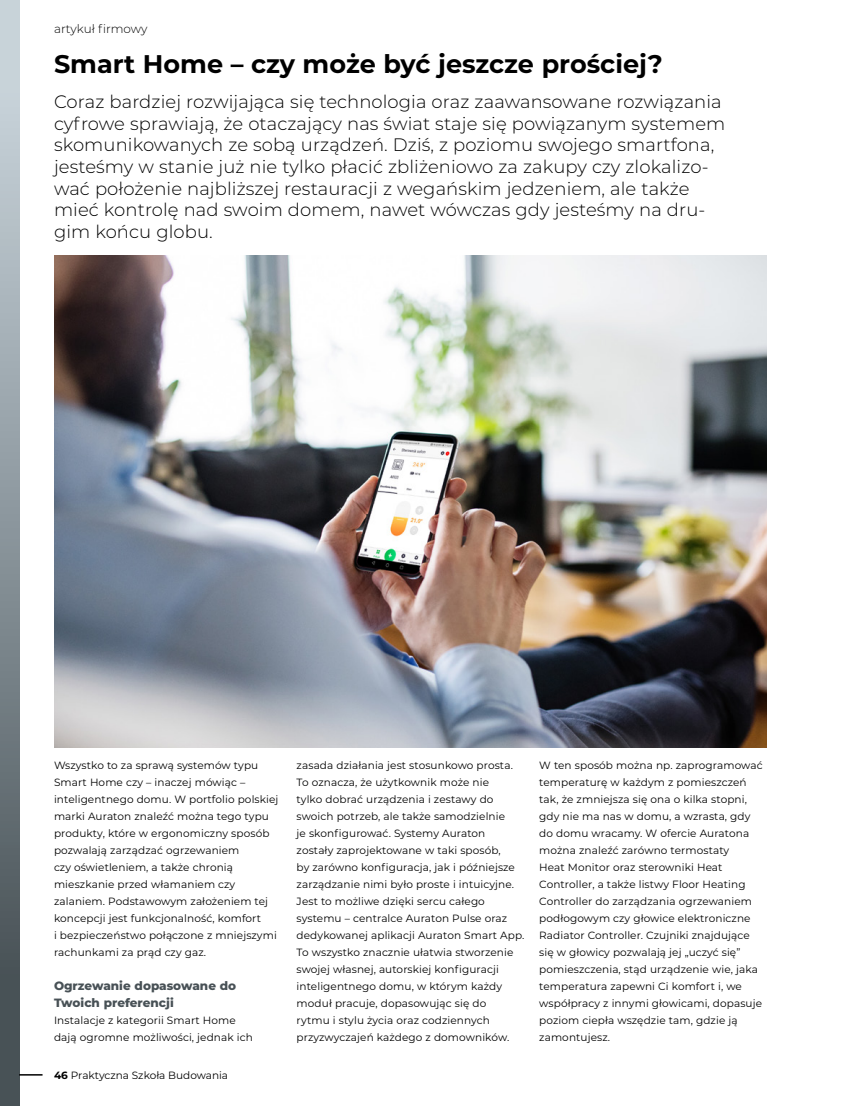
<style>
.page{position:relative;width:851px;height:1106px;background:#fff}
.page>*{position:absolute;margin:0;border:0;box-sizing:border-box;transform-origin:0 0}
.t1{font:700 25.5px "Montserrat";color:#000}
.t2{font:300 18px/21.6px "Montserrat";letter-spacing:.005em;color:#000}
.t3{font:800 12px/17px "Montserrat";color:#485156}
.t4{font:300 12px "Montserrat";color:#000}
.t5{font:10.5px/17px "Montserrat";letter-spacing:.01em;color:#000}
.s1{font-weight:700}
</style>
<div class="page">
<div style="left:0;top:0;width:19px;height:1106px;background:linear-gradient(to bottom,#d2dde5,#3c464a)"></div>
<svg style="left:19px;top:1074px;width:24px;height:1px"></svg>
<img style="left:54px;top:255px;width:712px;height:492px">
<p class="t4" style="left:54px;top:20px;width:95px">artykuł firmowy</p>
<h1 class="t1" style="left:54px;top:45px;width:610px">Smart Home – czy może być jeszcze prościej?</h1>
<p class="t2" style="left:54px;top:90px;width:672px">Coraz bardziej rozwijająca się technologia oraz zaawansowane rozwiązania cyfrowe sprawiają, że otaczający nas świat staje się powiązanym systemem skomunikowanych ze sobą urządzeń. Dziś, z poziomu swojego smartfona, jesteśmy w stanie już nie tylko płacić zbliżeniowo za zakupy czy zlokalizo&shy;wać położenie najbliższej restauracji z wegańskim jedzeniem, ale także mieć kontrolę nad swoim domem, nawet wówczas gdy jesteśmy na dru&shy;gim końcu globu.</p>
<p class="t5" style="left:54px;top:756px;width:226px">Wszystko to za sprawą systemów typu Smart Home czy – inaczej mówiąc – inteligentnego domu. W portfolio polskiej marki Auraton znaleźć można tego typu produkty, które w ergonomiczny sposób pozwalają zarządzać ogrzewaniem<br>czy oświetleniem, a także chronią mieszkanie przed włamaniem czy zalaniem. Podstawowym założeniem tej koncepcji jest funkcjonalność, komfort<br>i bezpieczeństwo połączone z mniejszymi rachunkami za prąd czy gaz.</p>
<p class="t3" style="left:54px;top:976px;width:184px">Ogrzewanie dopasowane do<br>Twoich preferencji</p>
<p class="t5" style="left:54px;top:1011px;width:200px">Instalacje z kategorii Smart Home dają ogromne możliwości, jednak ich</p>
<p class="t5" style="left:54px;top:1066px;width:176px"><span class="s1">46</span> Praktyczna Szkoła Budowania</p>
<p class="t5" style="left:296px;top:756px;width:229px">zasada działania jest stosunkowo prosta.<br>To oznacza, że użytkownik może nie<br>tylko dobrać urządzenia i zestawy do swoich potrzeb, ale także samodzielnie<br>je skonfigurować. Systemy Auraton zostały zaprojektowane w taki sposób,<br>by zarówno konfiguracja, jak i późniejsze zarządzanie nimi było proste i intuicyjne.<br>Jest to możliwe dzięki sercu całego systemu – centralce Auraton Pulse oraz dedykowanej aplikacji Auraton Smart App.<br>To wszystko znacznie ułatwia stworzenie swojej własnej, autorskiej konfiguracji inteligentnego domu, w którym każdy moduł pracuje, dopasowując się do<br>rytmu i stylu życia oraz codziennych przyzwyczajeń każdego z domowników.</p>
<p class="t5" style="left:539px;top:756px;width:225px">W ten sposób można np. zaprogramować temperaturę w każdym z pomieszczeń tak, że zmniejsza się ona o kilka stopni, gdy nie ma nas w domu, a wzrasta, gdy do domu wracamy. W ofercie Auratona można znaleźć zarówno termostaty<br>Heat Monitor oraz sterowniki Heat Controller, a także listwy Floor Heating Controller do zarządzania ogrzewaniem podłogowym czy głowice elektroniczne Radiator Controller. Czujniki znajdujące się w głowicy pozwalają jej „uczyć się” pomieszczenia, stąd urządzenie wie, jaka temperatura zapewni Ci komfort i, we współpracy z innymi głowicami, dopasuje poziom ciepła wszędzie tam, gdzie ją zamontujesz.</p>
</div>
